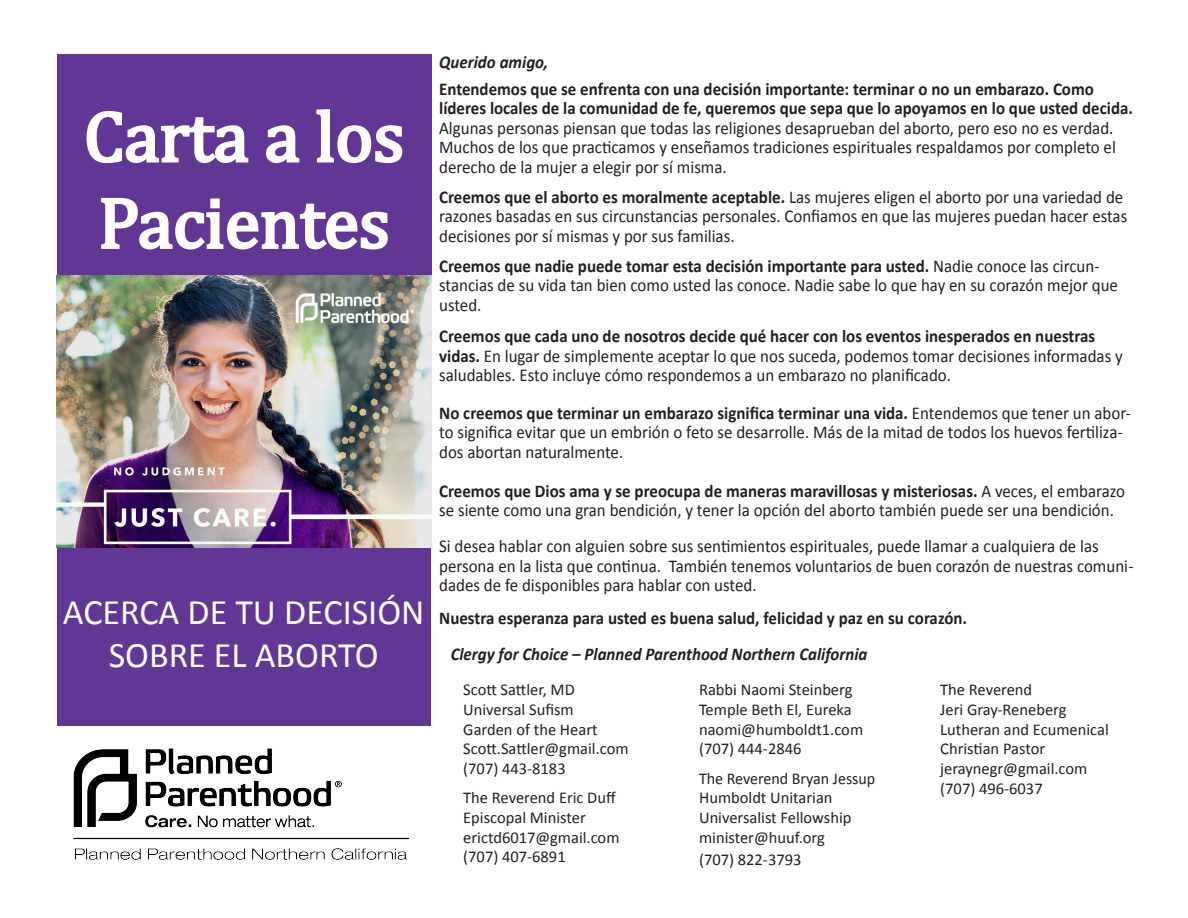
<style>
.page{position:relative;width:1188px;height:918px;background:#fff}
.page>*{position:absolute;margin:0;border:0;box-sizing:border-box;transform-origin:0 0}
.t1{font:72px/86.4px "Cambria";color:#fff}
.t2{font:36px "Calibri";color:#fff}
.t3{font:18px/19.5px "Calibri";color:#231f20;scale:.94 1}
.t4{font:italic 700 18px "Calibri";color:#231f20;scale:.94 1}
.t5{font:700 18px "Calibri";color:#231f20;scale:.94 1}
.t6{font:16.5px/19.8px "Calibri";color:#231f20}
.s1{font-weight:700}
</style>
<div class="page">
<div style="left:57px;top:54px;width:374px;height:246px;background:#613695"></div>
<svg style="left:86px;top:111px;width:163px;height:53px"></svg>
<svg style="left:266px;top:125px;width:34px;height:39px"></svg>
<svg style="left:316px;top:109px;width:87px;height:55px"></svg>
<svg style="left:101px;top:197px;width:287px;height:53px"></svg>
<div style="left:57px;top:547px;width:373px;height:178px;background:#613695"></div>
<img style="left:73px;top:748px;width:337px;height:112px">
<img style="left:57px;top:275px;width:374px;height:272px">
<p class="t1" style="left:84px;top:93px;width:322px">Carta a los<br>Pacientes</p>
<p class="t2" style="left:63px;top:589px;width:363px">ACERCA DE TU DECISIÓN</p>
<p class="t2" style="left:109px;top:632px;width:271px">SOBRE EL ABORTO</p>
<p class="t4" style="left:439px;top:50px;width:118px">Querido amigo,</p>
<p class="t3" style="left:439px;top:79px;width:740px"><span class="s1">Entendemos que se enfrenta con una decisión importante: terminar o no un embarazo. Como líderes locales de la comunidad de fe, queremos que sepa que lo apoyamos en lo que usted decida.<br></span>Algunas personas piensan que todas las religiones desaprueban del aborto, pero eso no es verdad.<br>Muchos de los que practicamos y enseñamos tradiciones espirituales respaldamos por completo el derecho de la mujer a elegir por sí misma.</p>
<p class="t3" style="left:439px;top:187px;width:734px"><span class="s1">Creemos que el aborto es moralmente aceptable.</span> Las mujeres eligen el aborto por una variedad de razones basadas en sus circunstancias personales. Confiamos en que las mujeres puedan hacer estas decisiones por sí mismas y por sus familias.</p>
<p class="t3" style="left:439px;top:256px;width:724px"><span class="s1">Creemos que nadie puede tomar esta decisión importante para usted.</span> Nadie conoce las circun&shy;stancias de su vida tan bien como usted las conoce. Nadie sabe lo que hay en su corazón mejor que usted.</p>
<p class="t3" style="left:439px;top:326px;width:729px"><span class="s1">Creemos que cada uno de nosotros decide qué hacer con los eventos inesperados en nuestras vidas.</span> En lugar de simplemente aceptar lo que nos suceda, podemos tomar decisiones informadas y saludables. Esto incluye cómo respondemos a un embarazo no planificado.</p>
<p class="t3" style="left:439px;top:403px;width:737px"><span class="s1">No creemos que terminar un embarazo significa terminar una vida.</span> Entendemos que tener un abor&shy;to significa evitar que un embrión o feto se desarrolle. Más de la mitad de todos los huevos fertiliza&shy;dos abortan naturalmente.</p>
<p class="t3" style="left:439px;top:481px;width:731px"><span class="s1">Creemos que Dios ama y se preocupa de maneras maravillosas y misteriosas.</span> A veces, el embarazo se siente como una gran bendición, y tener la opción del aborto también puede ser una bendición.</p>
<p class="t3" style="left:439px;top:536px;width:740px">Si desea hablar con alguien sobre sus sentimientos espirituales, puede llamar a cualquiera de las persona en la lista que continua. También tenemos voluntarios de buen corazón de nuestras comuni&shy;dades de fe disponibles para hablar con usted.</p>
<p class="t5" style="left:439px;top:607px;width:563px">Nuestra esperanza para usted es buena salud, felicidad y paz en su corazón.</p>
<p class="t4" style="left:451px;top:643px;width:445px">Clergy for Choice – Planned Parenthood Northern California</p>
<p class="t6" style="left:463px;top:680px;width:113px">Scott Sattler, MD<br>Universal Sufism</p>
<p class="t6" style="left:463px;top:719px;width:136px">Garden of the Heart</p>
<p class="t6" style="left:463px;top:739px;width:167px">Scott.Sattler@gmail.com</p>
<p class="t6" style="left:463px;top:759px;width:104px">(707) 443-8183</p>
<p class="t6" style="left:463px;top:788px;width:154px">The Reverend Eric Duff</p>
<p class="t6" style="left:463px;top:808px;width:124px">Episcopal Minister</p>
<p class="t6" style="left:463px;top:827px;width:158px">erictd6017@gmail.com</p>
<p class="t6" style="left:463px;top:847px;width:104px">(707) 407-6891</p>
<p class="t6" style="left:699px;top:680px;width:155px">Rabbi Naomi Steinberg</p>
<p class="t6" style="left:699px;top:700px;width:154px">Temple Beth El, Eureka</p>
<p class="t6" style="left:699px;top:719px;width:166px">naomi@humboldt1.com</p>
<p class="t6" style="left:699px;top:739px;width:104px">(707) 444-2846</p>
<p class="t6" style="left:699px;top:768px;width:178px">The Reverend Bryan Jessup</p>
<p class="t6" style="left:699px;top:788px;width:135px">Humboldt Unitarian</p>
<p class="t6" style="left:699px;top:808px;width:154px">Universalist Fellowship</p>
<p class="t6" style="left:699px;top:828px;width:127px">minister@huuf.org</p>
<p class="t6" style="left:699px;top:849px;width:104px">(707) 822-3793</p>
<p class="t6" style="left:940px;top:680px;width:94px">The Reverend</p>
<p class="t6" style="left:940px;top:700px;width:128px">Jeri Gray-Reneberg</p>
<p class="t6" style="left:940px;top:719px;width:170px">Lutheran and Ecumenical<br>Christian Pastor</p>
<p class="t6" style="left:940px;top:759px;width:149px">jeraynegr@gmail.com</p>
<p class="t6" style="left:940px;top:779px;width:104px">(707) 496-6037</p>
</div>
